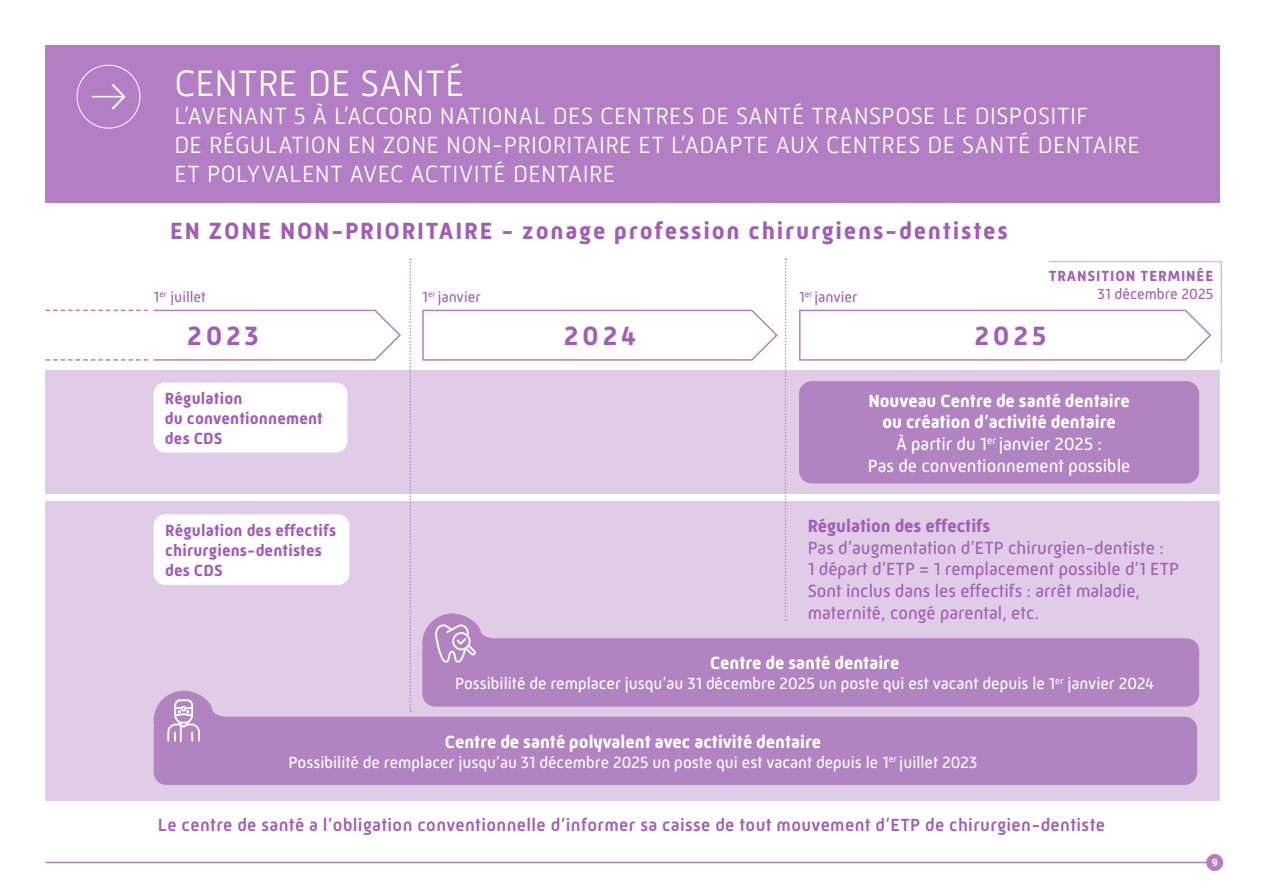
<style>
.page{position:relative;width:1263px;height:893px;background:#fff}
.page>*{position:absolute;margin:0;border:0;box-sizing:border-box;transform-origin:0 0}
.t1{font:300 37.5px "Mic 32 New";letter-spacing:.005em;color:#fff}
.t2{font:700 27px "Mic 32 New";letter-spacing:.16em;color:#a15eb5}
.t3{font:300 24px/28.8px "Mic 32 New";letter-spacing:.02em;color:#fff}
.t4{font:700 24px "Mic 32 New";letter-spacing:.075em;color:#a15eb5}
.t5{font:700 18px/21.6px "Mic 32 New";color:#fff;text-align:center}
.t6{font:18px/21.6px "Mic 32 New";color:#a15eb5}
.t7{font:500 18px "Mic 32 New";letter-spacing:.02em;color:#a15eb5}
.t8{font:700 18px "Mic 32 New";color:#a15eb5}
.t9{font:16.5px "Mic 32 New";color:#fff}
.t10{font:700 16.5px/19.8px "Mic 32 New";letter-spacing:.01em;color:#a15eb5}
.t11{font:15px "Mic 32 New";color:#a15eb5}
.t12{font:700 15px "Mic 32 New";letter-spacing:.06em;color:#a15eb5}
.t13{font:700 10.5px "Mic 32 New";color:#fff}
.s1{font-weight:400}
</style>
<div class="page">
<div style="left:45px;top:501px;width:1175px;height:299px;background:#e0cce7"></div>
<svg style="left:154px;top:691px;width:1043px;height:94px;fill:#b184c1"></svg>
<svg style="left:422px;top:613px;width:777px;height:94px;fill:#b184c1"></svg>
<div style="left:45px;top:371px;width:1175px;height:123px;background:#e0cce7"></div>
<div style="left:799px;top:381px;width:400px;height:102px;background:#b184c1;border-radius:13px"></div>
<div style="left:154px;top:383px;width:193px;height:69px;background:#fff;border-radius:11px"></div>
<div style="left:154px;top:514px;width:195px;height:71px;background:#fff;border-radius:11px"></div>
<div style="left:45px;top:45px;width:1175px;height:158px;background:#b47ec4"></div>
<svg style="left:76px;top:64px;width:65px;height:65px"></svg>
<hr style="left:45px;top:862px;width:1175px;height:1px;background:#b47ec4">
<div style="left:1206px;top:854px;width:17px;height:17px;background:#b47ec4;border-radius:50%"></div>
<svg style="left:422px;top:309px;width:356px;height:52px"></svg>
<svg style="left:785px;top:259px;width:1px;height:362px"></svg>
<svg style="left:409px;top:259px;width:2px;height:452px"></svg>
<svg style="left:799px;top:260px;width:423px;height:103px"></svg>
<svg style="left:45px;top:309px;width:356px;height:52px"></svg>
<svg style="left:166px;top:698px;width:35px;height:45px;background:#c4a2d0"></svg>
<svg style="left:432px;top:622px;width:46px;height:42px;background:#c09ccd"></svg>
<h1 class="t1" style="left:174px;top:61px;width:292px">CENTRE DE SANTÉ</h1>
<h3 class="t3" style="left:174px;top:102px;width:967px">L’AVENANT 5 À L’ACCORD NATIONAL DES CENTRES DE SANTÉ TRANSPOSE LE DISPOSITIF<br>DE RÉGULATION EN ZONE NON-PRIORITAIRE ET L’ADAPTE AUX CENTRES DE SANTÉ DENTAIRE<br>ET POLYVALENT AVEC ACTIVITÉ DENTAIRE</h3>
<h3 class="t4" style="left:170px;top:217px;width:839px">EN ZONE NON-PRIORITAIRE - zonage profession chirurgiens-dentistes</h3>
<p class="t12" style="left:1049px;top:267px;width:166px">TRANSITION TERMINÉE</p>
<p class="t11" style="left:154px;top:289px;width:54px">1<sup>er</sup> juillet</p>
<p class="t11" style="left:422px;top:289px;width:60px">1<sup>er</sup> janvier</p>
<p class="t11" style="left:799px;top:289px;width:60px">1<sup>er</sup> janvier</p>
<p class="t11" style="left:1097px;top:285px;width:117px">31 décembre 2025</p>
<h2 class="t2" style="left:188px;top:321px;width:73px">2023</h2>
<h2 class="t2" style="left:564px;top:321px;width:73px">2024</h2>
<h2 class="t2" style="left:975px;top:321px;width:73px">2025</h2>
<p class="t10" style="left:165px;top:388px;width:159px">Régulation<br>du conventionnement des CDS</p>
<p class="t10" style="left:165px;top:521px;width:173px">Régulation des effectifs chirurgiens-dentistes des CDS</p>
<p class="t5" style="left:868px;top:390px;width:264px">Nouveau Centre de santé dentaire ou création d’activité dentaire<br><span class="s1">À partir du 1</span><sup>er</sup> <span class="s1">janvier 2025 :<br>Pas de conventionnement possible</span></p>
<p class="t8" style="left:808px;top:516px;width:184px">Régulation des effectifs</p>
<p class="t6" style="left:808px;top:537px;width:373px">Pas d’augmentation d’ETP chirurgien-dentiste :<br>1 départ d’ETP = 1 remplacement possible d’1 ETP Sont inclus dans les effectifs : arrêt maladie, maternité, congé parental, etc.</p>
<p class="t5" style="left:710px;top:652px;width:191px">Centre de santé dentaire</p>
<p class="t9" style="left:455px;top:674px;width:701px">Possibilité de remplacer jusqu’au 31 décembre 2025 un poste qui est vacant depuis le 1<sup>er</sup> janvier 2024</p>
<p class="t5" style="left:445px;top:731px;width:378px">Centre de santé polyvalent avec activité dentaire</p>
<p class="t9" style="left:289px;top:752px;width:690px">Possibilité de remplacer jusqu’au 31 décembre 2025 un poste qui est vacant depuis le 1<sup>er</sup> juillet 2023</p>
<p class="t7" style="left:158px;top:815px;width:949px">Le centre de santé a l’obligation conventionnelle d’informer sa caisse de tout mouvement d’ETP de chirurgien-dentiste</p>
<p class="t13" style="left:1212px;top:857px;width:7px">9</p>
</div>
